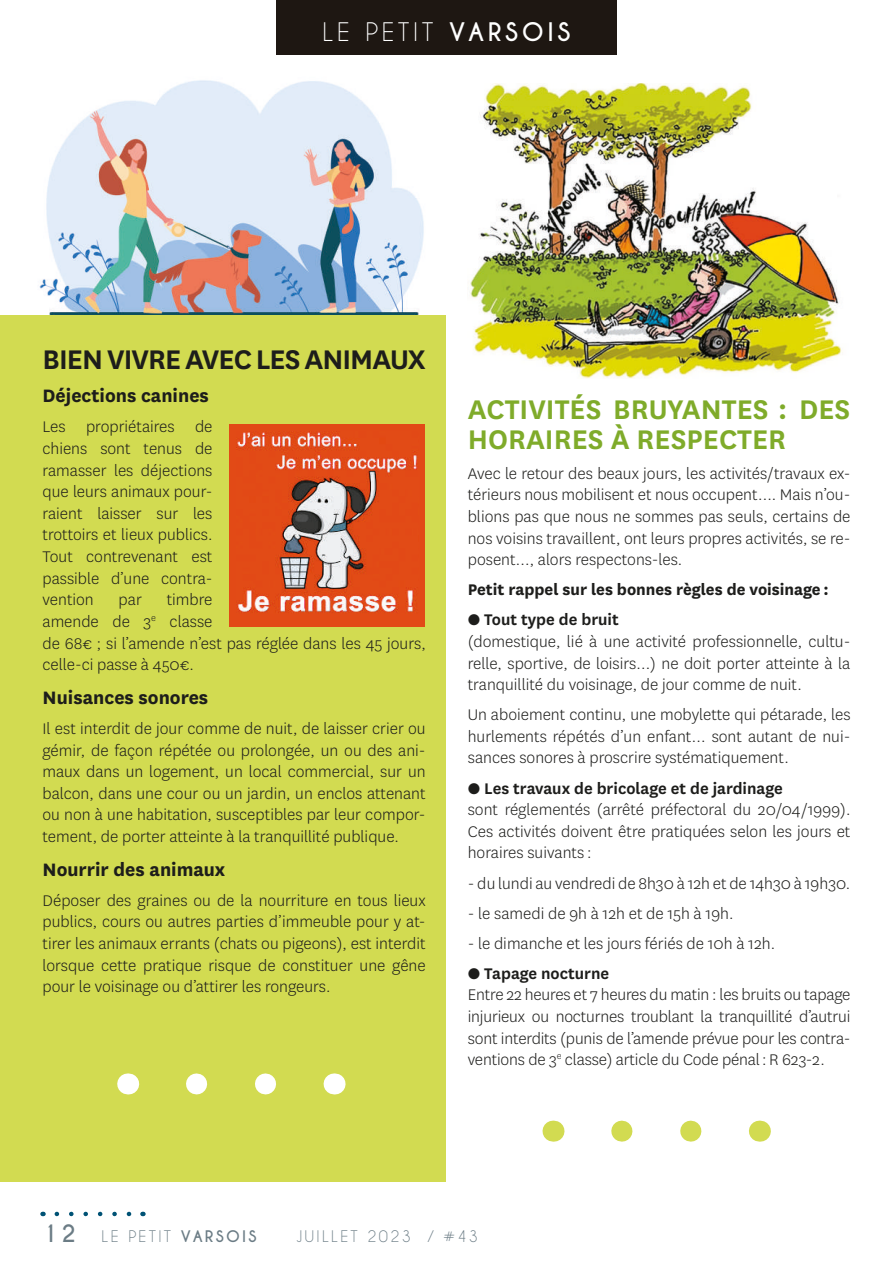
<style>
.page{position:relative;width:893px;height:1263px;background:#fff}
.page>*{position:absolute;margin:0;border:0;box-sizing:border-box;transform-origin:0 0}
.t1{font:600 31.5px/30px "National";color:#7fab2a}
.t2{font:600 31.5px "National";letter-spacing:-.03em;color:#1d1d1b}
.t3{font:24px "Caviar Dreams";letter-spacing:.15em;color:#fff}
.t4{font:700 22.5px "Caviar Dreams";color:#6b7c85}
.t5{font:700 21px "National";color:#1d1d1b}
.t6{font:300 18px/21.6px "National";color:#1d1d1b;text-align:justify}
.t7{font:600 18px "National";color:#1d1d1b}
.t8{font:700 18px "National";color:#1d1d1b}
.t9{font:15px "Caviar Dreams";letter-spacing:.15em;color:#6b7c85}
.s1{font-weight:700}
</style>
<div class="page">
<svg style="left:57px;top:1212px;width:75px;height:4px"></svg>
<img style="left:39px;top:80px;width:385px;height:235px">
<div style="left:0;top:315px;width:446px;height:867px;background:#d2db51"></div>
<div style="left:276px;top:0;width:341px;height:55px;background:#1e1712"></div>
<svg style="left:196px;top:1073px;width:80px;height:21px"></svg>
<svg style="left:128px;top:1073px;width:1px;height:21px"></svg>
<svg style="left:334px;top:1073px;width:1px;height:21px"></svg>
<svg style="left:622px;top:1121px;width:80px;height:21px"></svg>
<svg style="left:553px;top:1121px;width:1px;height:21px"></svg>
<svg style="left:759px;top:1121px;width:1px;height:21px"></svg>
<div style="left:230px;top:424px;width:195px;height:202px;background:#e24a16"></div>
<img style="left:236px;top:432px;width:181px;height:181px">
<img style="left:470px;top:84px;width:373px;height:294px">
<h2 class="t3" style="left:323px;top:17px;width:249px">LE PETIT <span class="s1">VARSOIS</span></h2>
<h1 class="t2" style="left:43px;top:337px;width:385px">BIEN VIVRE AVEC LES ANIMAUX</h1>
<p class="t5" style="left:43px;top:381px;width:168px">Déjections canines</p>
<p class="t6" style="left:43px;top:416px;width:171px">Les propriétaires de chiens sont tenus de ramasser les déjections que leurs animaux pour&shy;raient laisser sur les trottoirs et lieux publics.<br>Tout contrevenant est passible d’une contra&shy;vention</p>
<p class="t6" style="left:43px;top:588px;width:385px;text-align:left;text-indent:124px">timbre<br>amende de 3<sup>e</sup> classe<br>de 68€ ; si l’amende n’est pas réglée dans les 45 jours, celle-ci passe à 450€.</p>
<p class="t5" style="left:43px;top:682px;width:167px">Nuisances sonores</p>
<p class="t6" style="left:43px;top:717px;width:385px">Il est interdit de jour comme de nuit, de laisser crier ou gémir, de façon répétée ou prolongée, un ou des ani&shy;maux dans un logement, un local commercial, sur un balcon, dans une cour ou un jardin, un enclos attenant ou non à une habitation, susceptibles par leur compor&shy;tement, de porter atteinte à la tranquillité publique.</p>
<p class="t5" style="left:43px;top:854px;width:184px">Nourrir des animaux</p>
<p class="t6" style="left:43px;top:889px;width:385px">Déposer des graines ou de la nourriture en tous lieux publics, cours ou autres parties d’immeuble pour y at&shy;tirer les animaux errants (chats ou pigeons), est interdit lorsque cette pratique risque de constituer une gêne pour le voisinage ou d’attirer les rongeurs.</p>
<p class="t6" style="left:119px;top:588px;width:25px">par</p>
<h1 class="t1" style="left:468px;top:392px;width:384px">ACTIVITÉS BRUYANTES : DES<br>HORAIRES À RESPECTER</h1>
<p class="t6" style="left:468px;top:462px;width:384px">Avec le retour des beaux jours, les activités/travaux ex&shy;térieurs nous mobilisent et nous occupent…. Mais n’ou&shy;blions pas que nous ne sommes pas seuls, certains de nos voisins travaillent, ont leurs propres activités, se re&shy;posent…, alors respectons-les.</p>
<p class="t8" style="left:468px;top:577px;width:362px">Petit rappel sur les bonnes règles de voisinage :</p>
<p class="t7" style="left:468px;top:607px;width:153px">● Tout type de bruit</p>
<p class="t6" style="left:468px;top:630px;width:384px">(domestique, lié à une activité professionnelle, cultu&shy;relle, sportive, de loisirs…) ne doit porter atteinte à la tranquillité du voisinage, de jour comme de nuit.</p>
<p class="t6" style="left:468px;top:703px;width:384px">Un aboiement continu, une mobylette qui pétarade, les hurlements répétés d’un enfant… sont autant de nui&shy;sances sonores à proscrire systématiquement.</p>
<p class="t7" style="left:468px;top:776px;width:317px">● Les travaux de bricolage et de jardinage</p>
<p class="t6" style="left:468px;top:798px;width:384px">sont réglementés (arrêté préfectoral du 20/04/1999).<br>Ces activités doivent être pratiquées selon les jours et horaires suivants :</p>
<p class="t6" style="left:468px;top:872px;width:384px">- du lundi au vendredi de 8h30 à 12h et de 14h30 à 19h30.</p>
<p class="t6" style="left:468px;top:902px;width:267px">- le samedi de 9h à 12h et de 15h à 19h.</p>
<p class="t6" style="left:468px;top:932px;width:309px">- le dimanche et les jours fériés de 10h à 12h.</p>
<p class="t7" style="left:468px;top:961px;width:143px">● Tapage nocturne</p>
<p class="t6" style="left:468px;top:983px;width:384px">Entre 22 heures et 7 heures du matin : les bruits ou tapage injurieux ou nocturnes troublant la tranquillité d’autrui sont interdits (punis de l’amende prévue pour les contra&shy;ventions de 3<sup>e</sup> classe) article du Code pénal : R 623-2.</p>
<p class="t4" style="left:43px;top:1220px;width:35px">12</p>
<p class="t9" style="left:102px;top:1227px;width:156px">LE PETIT <span class="s1">VARSOIS</span></p>
<p class="t9" style="left:296px;top:1227px;width:183px">JUILLET 2023 / #43</p>
</div>
